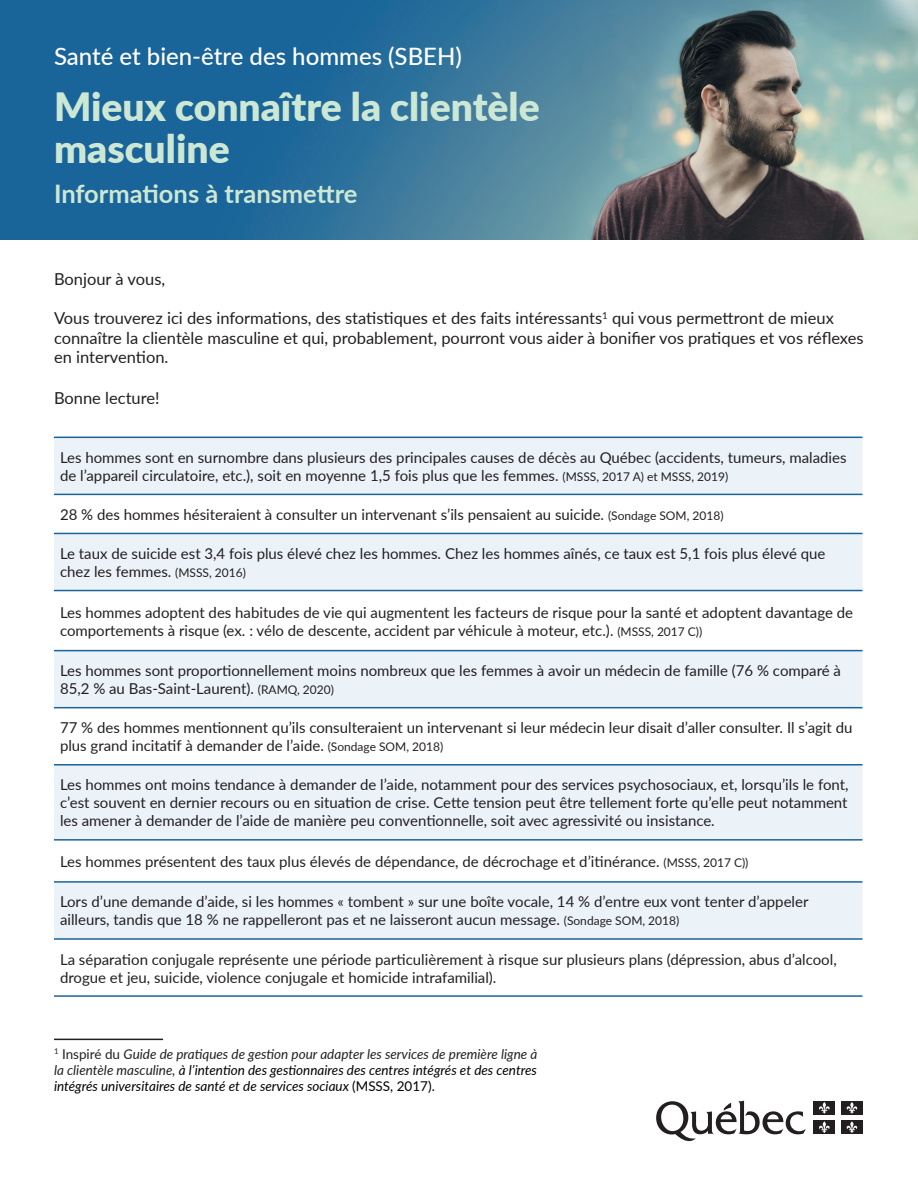
<style>
.page{position:relative;width:918px;height:1188px;background:#fff}
.page>*{position:absolute;margin:0;border:0;box-sizing:border-box;transform-origin:0 0}
.t1{font:900 39px/42.2px "Lato";color:#cde7d5}
.t2{font:700 25.5px "Lato";color:#cde7d5}
.t3{font:500 24px "Lato";color:#fff}
.t4{font:16.5px/19.5px "Lato";color:#231f20}
.t5{font:15px/18px "Lato";color:#231f20}
.t6{font:italic 13.5px/16.2px "Lato";color:#000001;text-align:justify}
.s1{font-size:12px}
.s2{font-style:normal;color:#231f20}
.s3{color:#231f20}
.s4{font-style:normal}
</style>
<div class="page">
<svg style="left:54px;top:438px;width:808px;height:500px;fill:#ebf3f9"></svg>
<hr style="left:54px;top:437px;width:808px;height:1px;background:#1b6499">
<hr style="left:54px;top:494px;width:808px;height:1px;background:#1b6499">
<hr style="left:54px;top:533px;width:808px;height:1px;background:#1b6499">
<hr style="left:54px;top:590px;width:808px;height:1px;background:#1b6499">
<hr style="left:54px;top:650px;width:808px;height:1px;background:#1b6499">
<hr style="left:54px;top:707px;width:808px;height:1px;background:#1b6499">
<hr style="left:54px;top:764px;width:808px;height:2px;background:#1b6499">
<hr style="left:54px;top:839px;width:808px;height:2px;background:#1b6499">
<hr style="left:54px;top:881px;width:808px;height:2px;background:#1b6499">
<hr style="left:54px;top:938px;width:808px;height:2px;background:#1b6499">
<hr style="left:54px;top:995px;width:808px;height:2px;background:#1b6499">
<img style="left:0;top:0;width:918px;height:240px">
<svg style="left:656px;top:1101px;width:150px;height:41px"></svg>
<div style="left:814px;top:1101px;width:21px;height:13px;background:#231f20"></div>
<svg style="left:819px;top:1102px;width:11px;height:12px"></svg>
<div style="left:841px;top:1101px;width:22px;height:13px;background:#231f20"></div>
<svg style="left:846px;top:1102px;width:12px;height:12px"></svg>
<div style="left:814px;top:1121px;width:21px;height:13px;background:#231f20"></div>
<svg style="left:819px;top:1121px;width:11px;height:12px"></svg>
<div style="left:841px;top:1121px;width:22px;height:13px;background:#231f20"></div>
<svg style="left:846px;top:1121px;width:12px;height:12px"></svg>
<hr style="left:54px;top:1039px;width:109px;height:1px;background:#231f20">
<h3 class="t3" style="left:54px;top:39px;width:409px">Santé et bien-être des hommes (SBEH)</h3>
<h1 class="t1" style="left:54px;top:84px;width:487px">Mieux connaître la clientèle masculine</h1>
<h2 class="t2" style="left:54px;top:175px;width:305px">Informations à transmettre</h2>
<p class="t4" style="left:54px;top:269px;width:113px">Bonjour à vous,</p>
<p class="t4" style="left:54px;top:308px;width:811px">Vous trouverez ici des informations, des statistiques et des faits intéressants<sup>1</sup> qui vous permettront de mieux connaître la clientèle masculine et qui, probablement, pourront vous aider à bonifier vos pratiques et vos réflexes en intervention.</p>
<p class="t4" style="left:54px;top:388px;width:107px">Bonne lecture!</p>
<p class="t5" style="left:60px;top:448px;width:788px">Les hommes sont en surnombre dans plusieurs des principales causes de décès au Québec (accidents, tumeurs, maladies de l’appareil circulatoire, etc.), soit en moyenne 1,5 fois plus que les femmes. <span class="s1">(MSSS, 2017 A) et MSSS, 2019)</span></p>
<p class="t5" style="left:60px;top:505px;width:665px">28 % des hommes hésiteraient à consulter un intervenant s’ils pensaient au suicide. <span class="s1">(Sondage SOM, 2018)</span></p>
<p class="t5" style="left:60px;top:544px;width:767px">Le taux de suicide est 3,4 fois plus élevé chez les hommes. Chez les hommes aînés, ce taux est 5,1 fois plus élevé que chez les femmes. <span class="s1">(MSSS, 2016)</span></p>
<p class="t5" style="left:60px;top:603px;width:795px">Les hommes adoptent des habitudes de vie qui augmentent les facteurs de risque pour la santé et adoptent davantage de comportements à risque (ex. : vélo de descente, accident par véhicule à moteur, etc.). <span class="s1">(MSSS, 2017 C))</span></p>
<p class="t5" style="left:60px;top:661px;width:783px">Les hommes sont proportionnellement moins nombreux que les femmes à avoir un médecin de famille (76 % comparé à<br>85,2 % au Bas-Saint-Laurent). <span class="s1">(RAMQ, 2020)</span></p>
<p class="t5" style="left:60px;top:718px;width:794px">77 % des hommes mentionnent qu’ils consulteraient un intervenant si leur médecin leur disait d’aller consulter. Il s’agit du plus grand incitatif à demander de l’aide. <span class="s1">(Sondage SOM, 2018)</span></p>
<p class="t5" style="left:60px;top:775px;width:790px;text-align:justify">Les hommes ont moins tendance à demander de l’aide, notamment pour des services psychosociaux, et, lorsqu’ils le font, c’est souvent en dernier recours ou en situation de crise. Cette tension peut être tellement forte qu’elle peut notamment les amener à demander de l’aide de manière peu conventionnelle, soit avec agressivité ou insistance.</p>
<p class="t5" style="left:60px;top:852px;width:690px">Les hommes présentent des taux plus élevés de dépendance, de décrochage et d’itinérance. <span class="s1">(MSSS, 2017 C))</span></p>
<p class="t5" style="left:60px;top:892px;width:750px">Lors d’une demande d’aide, si les hommes « tombent » sur une boîte vocale, 14 % d’entre eux vont tenter d’appeler ailleurs, tandis que 18 % ne rappelleront pas et ne laisseront aucun message. <span class="s1">(Sondage SOM, 2018)</span></p>
<p class="t5" style="left:60px;top:949px;width:778px">La séparation conjugale représente une période particulièrement à risque sur plusieurs plans (dépression, abus d’alcool, drogue et jeu, suicide, violence conjugale et homicide intrafamilial).</p>
<p class="t6" style="left:54px;top:1045px;width:485px"><sup>1</sup> <span class="s2">Inspiré du</span> <span class="s3">Guide de pratiques de gestion pour adapter les services de première ligne à la clientèle masculine,</span> à l’intention des gestionnaires des centres intégrés et des centres intégrés universitaires de santé et de services sociaux <span class="s4">(MSSS, 2017).</span></p>
</div>
